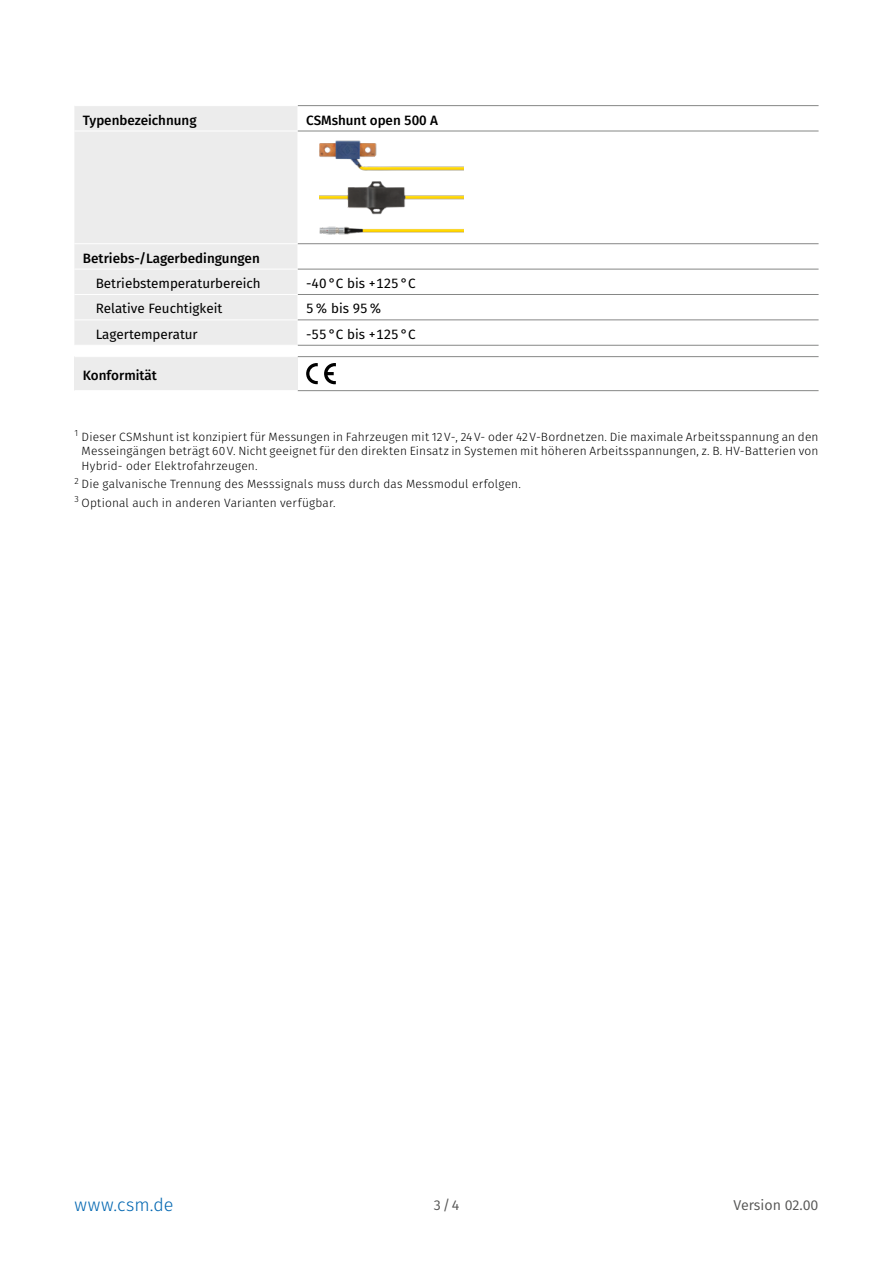
<style>
.page{position:relative;width:893px;height:1263px;background:#fff}
.page>*{position:absolute;margin:0;border:0;box-sizing:border-box;transform-origin:0 0}
.t1{font:300 18px "Fira Sans";letter-spacing:.035em;color:#0066b1}
.t2{font:14.25px "Fira Sans";color:#565655}
.Headline_Tabelle{font:500 13.5px "Fira Sans";color:#000}
.Text_Tabelle_eingerü{font:13.5px "Fira Sans";color:#000}
.Text_Tabelle{font:13.5px "Fira Sans";color:#000}
.Anmerkung{font:300 12px/14.4px "Fira Sans";letter-spacing:.01em;color:#000;text-align:justify}
</style>
<div class="page">
<div style="left:74px;top:106px;width:224px;height:239px;background:#ececec"></div>
<svg style="left:298px;top:106px;width:521px;height:239px"></svg>
<hr style="left:298px;top:105px;width:521px;height:1px;background:#868786">
<hr style="left:298px;top:131px;width:521px;height:1px;background:#868786">
<hr style="left:298px;top:243px;width:521px;height:1px;background:#868786">
<hr style="left:298px;top:269px;width:521px;height:1px;background:#868786">
<hr style="left:298px;top:294px;width:521px;height:1px;background:#868786">
<hr style="left:298px;top:320px;width:521px;height:1px;background:#868786">
<hr style="left:298px;top:345px;width:521px;height:1px;background:#868786">
<hr style="left:74px;top:294px;width:224px;height:1px;background:#fff">
<hr style="left:74px;top:319px;width:224px;height:1px;background:#fff">
<hr style="left:74px;top:131px;width:224px;height:1px;background:#fff">
<hr style="left:74px;top:243px;width:224px;height:1px;background:#fff">
<hr style="left:74px;top:269px;width:224px;height:1px;background:#fff">
<img style="left:320px;top:141px;width:144px;height:93px">
<div style="left:74px;top:357px;width:224px;height:34px;background:#ececec"></div>
<hr style="left:298px;top:356px;width:521px;height:1px;background:#868786">
<hr style="left:298px;top:390px;width:521px;height:1px;background:#868786">
<hr style="left:74px;top:390px;width:224px;height:1px;background:#fff">
<svg style="left:324px;top:363px;width:12px;height:21px"></svg>
<svg style="left:306px;top:363px;width:12px;height:21px"></svg>
<p class="Headline_Tabelle" style="left:83px;top:109px;width:115px">Typenbezeichnung</p>
<p class="Headline_Tabelle" style="left:306px;top:109px;width:133px">CSMshunt open 500 A</p>
<p class="Headline_Tabelle" style="left:83px;top:247px;width:178px">Betriebs-/Lagerbedingungen</p>
<p class="Text_Tabelle_eingerü" style="left:96px;top:273px;width:167px">Betriebstemperaturbereich</p>
<p class="Text_Tabelle" style="left:306px;top:273px;width:111px">-40°C bis +125°C</p>
<p class="Text_Tabelle_eingerü" style="left:96px;top:299px;width:128px">Relative Feuchtigkeit</p>
<p class="Text_Tabelle" style="left:306px;top:299px;width:77px">5% bis 95%</p>
<p class="Text_Tabelle_eingerü" style="left:96px;top:324px;width:104px">Lagertemperatur</p>
<p class="Text_Tabelle" style="left:306px;top:324px;width:111px">-55°C bis +125°C</p>
<p class="Headline_Tabelle" style="left:83px;top:364px;width:76px">Konformität</p>
<p class="Anmerkung" style="left:82px;top:429px;width:738px;text-indent:-7px"><sup>1</sup> Dieser CSMshunt ist konzipiert für Messungen in Fahrzeugen mit 12V-, 24V- oder 42V-Bordnetzen. Die maximale Arbeitsspannung an den Messeingängen beträgt 60V. Nicht geeignet für den direkten Einsatz in Systemen mit höheren Arbeitsspannungen, z. B. HV-Batterien von Hybrid- oder Elektrofahrzeugen.</p>
<p class="Anmerkung" style="left:74px;top:477px;width:448px"><sup>2</sup> Die galvanische Trennung des Messsignals muss durch das Messmodul erfolgen.</p>
<p class="Anmerkung" style="left:74px;top:495px;width:263px"><sup>3</sup> Optional auch in anderen Varianten verfügbar.</p>
<h1 class="t1" style="left:74px;top:1192px;width:101px">www.csm.de</h1>
<p class="t2" style="left:434px;top:1195px;width:27px">3/4</p>
<p class="t2" style="left:733px;top:1194px;width:87px">Version 02.00</p>
</div>
